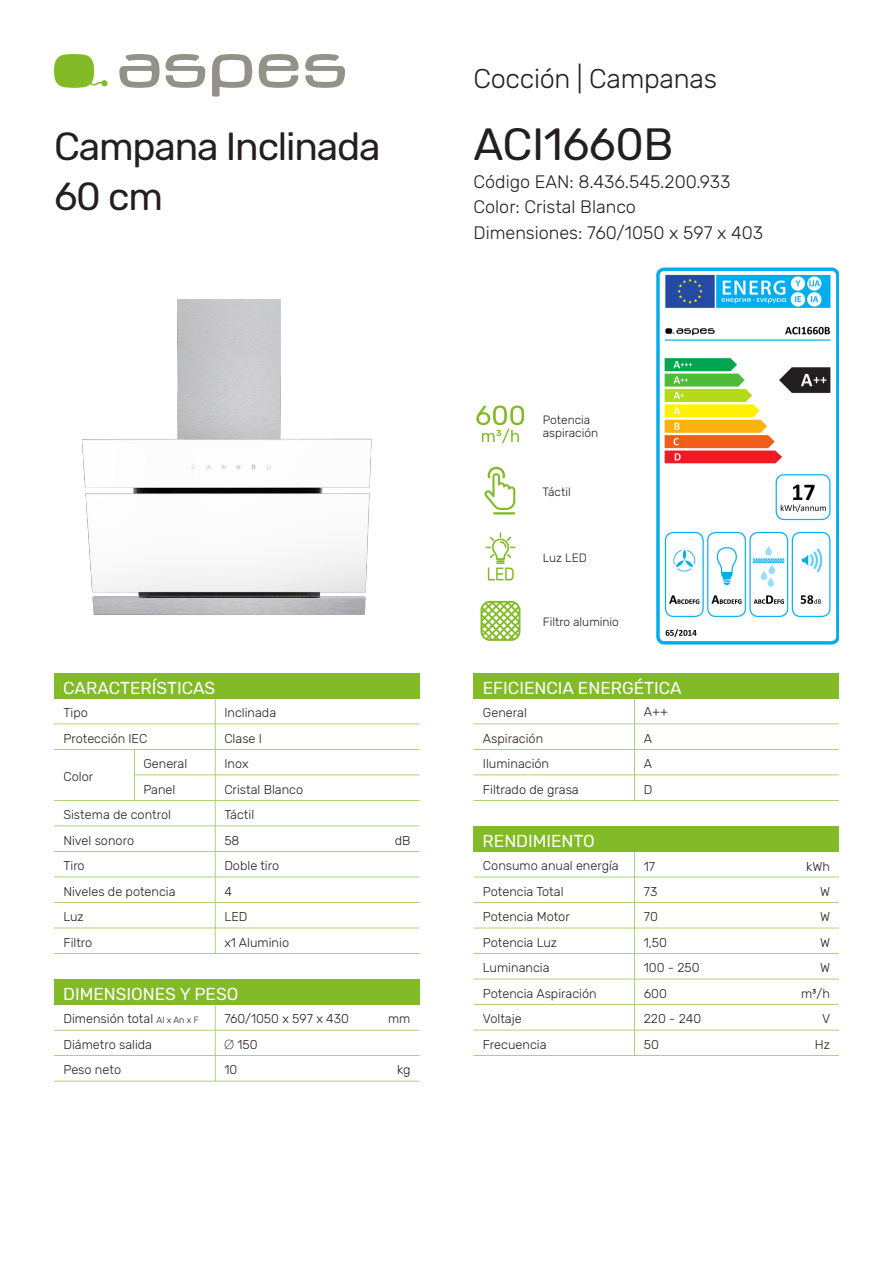
<style>
.page{position:relative;width:893px;height:1263px;background:#fff}
.page>*{position:absolute;margin:0;border:0;box-sizing:border-box;transform-origin:0 0}
.REFERENCIA{font:45px "Rubik";letter-spacing:-.01em;color:#231f20}
.FAMILIA{font:39px "Rubik";letter-spacing:-.03em;color:#231f20}
.SUB_TITULO{font:300 27px "Rubik";letter-spacing:-.01em;color:#231f20}
.TEXTO{font:300 18px "Rubik";color:#231f20}
.TITULO_TABLA{font:17.25px "Rubik";color:#fff}
.TEXTO_TABLA{font:300 12.75px "Rubik";color:#231f20}
.UNIDADES_TABLA{font:300 12.75px "Rubik";color:#231f20}
.INFO_ICONOS{font:300 12px "Rubik";color:#231f20}
.s1{font-size:9px}
.s2{font-family:"Helvetica Neue LT Std";font-weight:100}
</style>
<div class="page">
<svg style="left:212px;top:54px;width:40px;height:43px"></svg>
<svg style="left:305px;top:54px;width:40px;height:34px"></svg>
<svg style="left:259px;top:54px;width:40px;height:34px"></svg>
<svg style="left:119px;top:54px;width:86px;height:34px"></svg>
<svg style="left:54px;top:54px;width:54px;height:34px"></svg>
<div style="left:54px;top:673px;width:365px;height:26px;background:#82bb27"></div>
<img style="left:82px;top:300px;width:290px;height:315px">
<div style="left:473px;top:673px;width:366px;height:26px;background:#82bb27"></div>
<img style="left:656px;top:267px;width:183px;height:378px">
<svg style="left:484px;top:467px;width:31px;height:48px"></svg>
<svg style="left:486px;top:533px;width:29px;height:47px"></svg>
<svg style="left:480px;top:601px;width:40px;height:40px"></svg>
<svg style="left:476px;top:405px;width:48px;height:38px"></svg>
<svg style="left:473px;top:699px;width:366px;height:102px"></svg>
<div style="left:473px;top:826px;width:366px;height:26px;background:#82bb27"></div>
<svg style="left:473px;top:852px;width:366px;height:204px"></svg>
<svg style="left:54px;top:699px;width:365px;height:255px"></svg>
<svg style="left:54px;top:1005px;width:365px;height:76px"></svg>
<div style="left:54px;top:979px;width:365px;height:26px;background:#82bb27"></div>
<p class="FAMILIA" style="left:54px;top:125px;width:328px">Campana Inclinada</p>
<p class="FAMILIA" style="left:54px;top:174px;width:111px">60 cm</p>
<p class="SUB_TITULO" style="left:473px;top:63px;width:245px">Cocción | Campanas</p>
<p class="REFERENCIA" style="left:473px;top:119px;width:202px">ACI1660B</p>
<p class="TEXTO" style="left:473px;top:171px;width:259px">Código EAN: 8.436.545.200.933</p>
<p class="TEXTO" style="left:473px;top:197px;width:164px">Color: Cristal Blanco</p>
<p class="TEXTO" style="left:473px;top:222px;width:291px">Dimensiones: 760/1050 x 597 x 403</p>
<p class="TITULO_TABLA" style="left:63px;top:678px;width:153px">CARACTERÍSTICAS</p>
<p class="TEXTO_TABLA" style="left:63px;top:705px;width:26px">Tipo</p>
<p class="TEXTO_TABLA" style="left:224px;top:705px;width:53px">Inclinada</p>
<p class="TEXTO_TABLA" style="left:63px;top:731px;width:85px">Protección IEC</p>
<p class="TEXTO_TABLA" style="left:224px;top:731px;width:39px">Clase I</p>
<p class="TEXTO_TABLA" style="left:63px;top:769px;width:31px">Color</p>
<p class="TEXTO_TABLA" style="left:143px;top:757px;width:45px">General</p>
<p class="TEXTO_TABLA" style="left:143px;top:782px;width:34px">Panel</p>
<p class="TEXTO_TABLA" style="left:224px;top:757px;width:26px">Inox</p>
<p class="TEXTO_TABLA" style="left:224px;top:782px;width:80px">Cristal Blanco</p>
<p class="TEXTO_TABLA" style="left:63px;top:807px;width:109px">Sistema de control</p>
<p class="TEXTO_TABLA" style="left:224px;top:807px;width:31px">Táctil</p>
<p class="TEXTO_TABLA" style="left:63px;top:833px;width:72px">Nivel sonoro</p>
<p class="TEXTO_TABLA" style="left:224px;top:833px;width:17px">58</p>
<p class="UNIDADES_TABLA" style="left:395px;top:833px;width:17px">dB</p>
<p class="TEXTO_TABLA" style="left:63px;top:859px;width:23px">Tiro</p>
<p class="TEXTO_TABLA" style="left:224px;top:859px;width:56px">Doble tiro</p>
<p class="TEXTO_TABLA" style="left:63px;top:884px;width:114px">Niveles de potencia</p>
<p class="TEXTO_TABLA" style="left:224px;top:884px;width:9px">4</p>
<p class="TEXTO_TABLA" style="left:63px;top:910px;width:22px">Luz</p>
<p class="TEXTO_TABLA" style="left:224px;top:910px;width:25px">LED</p>
<p class="TEXTO_TABLA" style="left:63px;top:935px;width:30px">Filtro</p>
<p class="TEXTO_TABLA" style="left:224px;top:935px;width:66px">x1 Aluminio</p>
<p class="TITULO_TABLA" style="left:63px;top:984px;width:177px">DIMENSIONES Y PESO</p>
<p class="TEXTO_TABLA" style="left:63px;top:1012px;width:137px">Dimensión total <span class="s1">Al x An x F</span></p>
<p class="TEXTO_TABLA" style="left:224px;top:1012px;width:126px">760/1050 x 597 x 430</p>
<p class="UNIDADES_TABLA" style="left:388px;top:1012px;width:24px">mm</p>
<p class="TEXTO_TABLA" style="left:63px;top:1037px;width:90px">Diámetro salida</p>
<p class="TEXTO_TABLA" style="left:224px;top:1037px;width:35px"><span class="s2">Ø</span> 150</p>
<p class="TEXTO_TABLA" style="left:63px;top:1063px;width:59px">Peso neto</p>
<p class="TEXTO_TABLA" style="left:224px;top:1063px;width:14px">10</p>
<p class="UNIDADES_TABLA" style="left:397px;top:1063px;width:15px">kg</p>
<p class="INFO_ICONOS" style="left:543px;top:413px;width:49px">Potencia</p>
<p class="INFO_ICONOS" style="left:543px;top:426px;width:57px">aspiración</p>
<p class="INFO_ICONOS" style="left:543px;top:485px;width:30px">Táctil</p>
<p class="INFO_ICONOS" style="left:543px;top:551px;width:46px">Luz LED</p>
<p class="INFO_ICONOS" style="left:543px;top:615px;width:78px">Filtro aluminio</p>
<p class="TITULO_TABLA" style="left:483px;top:678px;width:200px">EFICIENCIA ENERGÉTICA</p>
<p class="TEXTO_TABLA" style="left:483px;top:705px;width:45px">General</p>
<p class="TEXTO_TABLA" style="left:644px;top:705px;width:26px">A++</p>
<p class="TEXTO_TABLA" style="left:483px;top:731px;width:62px">Aspiración</p>
<p class="TEXTO_TABLA" style="left:644px;top:731px;width:10px">A</p>
<p class="TEXTO_TABLA" style="left:483px;top:756px;width:68px">Iluminación</p>
<p class="TEXTO_TABLA" style="left:644px;top:756px;width:10px">A</p>
<p class="TEXTO_TABLA" style="left:483px;top:782px;width:97px">Filtrado de grasa</p>
<p class="TEXTO_TABLA" style="left:644px;top:782px;width:10px">D</p>
<p class="TITULO_TABLA" style="left:483px;top:831px;width:114px">RENDIMIENTO</p>
<p class="TEXTO_TABLA" style="left:483px;top:859px;width:137px">Consumo anual energía</p>
<p class="TEXTO_TABLA" style="left:644px;top:860px;width:13px">17</p>
<p class="UNIDADES_TABLA" style="left:806px;top:859px;width:25px">kWh</p>
<p class="TEXTO_TABLA" style="left:483px;top:884px;width:82px">Potencia Total</p>
<p class="TEXTO_TABLA" style="left:644px;top:884px;width:15px">73</p>
<p class="UNIDADES_TABLA" style="left:820px;top:884px;width:12px">W</p>
<p class="TEXTO_TABLA" style="left:483px;top:910px;width:88px">Potencia Motor</p>
<p class="TEXTO_TABLA" style="left:644px;top:910px;width:16px">70</p>
<p class="UNIDADES_TABLA" style="left:820px;top:910px;width:12px">W</p>
<p class="TEXTO_TABLA" style="left:483px;top:935px;width:76px">Potencia Luz</p>
<p class="TEXTO_TABLA" style="left:644px;top:935px;width:25px">1,50</p>
<p class="UNIDADES_TABLA" style="left:820px;top:935px;width:12px">W</p>
<p class="TEXTO_TABLA" style="left:483px;top:961px;width:68px">Luminancia</p>
<p class="TEXTO_TABLA" style="left:644px;top:961px;width:57px">100 - 250</p>
<p class="UNIDADES_TABLA" style="left:820px;top:961px;width:12px">W</p>
<p class="TEXTO_TABLA" style="left:483px;top:986px;width:115px">Potencia Aspiración</p>
<p class="TEXTO_TABLA" style="left:644px;top:986px;width:25px">600</p>
<p class="UNIDADES_TABLA" style="left:801px;top:986px;width:30px">m3/h</p>
<p class="TEXTO_TABLA" style="left:483px;top:1012px;width:40px">Voltaje</p>
<p class="TEXTO_TABLA" style="left:644px;top:1012px;width:59px">220 - 240</p>
<p class="UNIDADES_TABLA" style="left:822px;top:1012px;width:10px">V</p>
<p class="TEXTO_TABLA" style="left:483px;top:1037px;width:65px">Frecuencia</p>
<p class="TEXTO_TABLA" style="left:644px;top:1037px;width:17px">50</p>
<p class="UNIDADES_TABLA" style="left:815px;top:1037px;width:17px">Hz</p>
</div>
